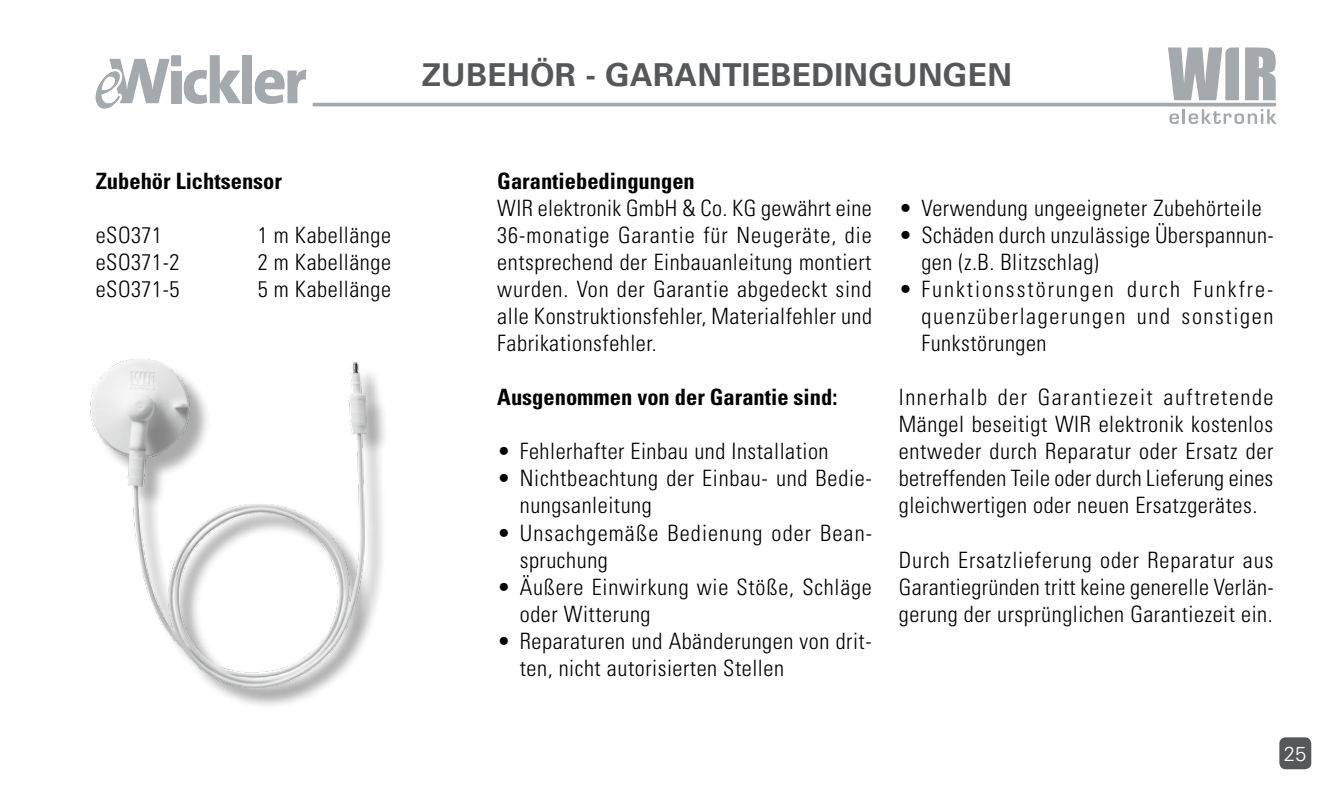
<style>
.page{position:relative;width:1340px;height:798px;background:#fff}
.page>*{position:absolute;margin:0;border:0;box-sizing:border-box;transform-origin:0 0}
.t1{font:700 31.5px "Univers LT Std";letter-spacing:.01em;color:#555759}
.t2{font:300 condensed 22.5px/27px "Univers LT Std";letter-spacing:.025em;color:#000;text-align:justify}
.t3{font:700 condensed 22.5px "Univers LT Std";color:#000}
.t4{font:300 condensed 22.5px/27px "Univers LT Std";letter-spacing:.05em;color:#000}
.t5{font:300 20.25px "Univers LT Std";color:#fff}
</style>
<div class="page">
<div style="left:1279px;top:737px;width:32px;height:32px;background:#555759;border-radius:6px"></div>
<svg style="left:184px;top:55px;width:57px;height:49px"></svg>
<div style="left:242px;top:55px;width:10px;height:48px;background:#a4a9ad"></div>
<svg style="left:255px;top:69px;width:51px;height:35px"></svg>
<div style="left:171px;top:71px;width:10px;height:32px;background:#a4a9ad"></div>
<div style="left:171px;top:55px;width:10px;height:11px;background:#a4a9ad"></div>
<svg style="left:96px;top:59px;width:73px;height:49px"></svg>
<svg style="left:1167px;top:47px;width:109px;height:77px"></svg>
<hr style="left:313px;top:103px;width:961px;height:3px;background:#a4a9ad">
<img style="left:90px;top:359px;width:295px;height:347px">
<h1 class="t1" style="left:422px;top:57px;width:591px">ZUBEHÖR - GARANTIEBEDINGUNGEN</h1>
<p class="t3" style="left:96px;top:167px;width:188px">Zubehör Lichtsensor</p>
<p class="t2" style="left:96px;top:222px;width:68px">eSO371</p>
<p class="t2" style="left:258px;top:222px;width:135px">1 m Kabellänge</p>
<p class="t2" style="left:96px;top:249px;width:85px">eSO371-2</p>
<p class="t2" style="left:258px;top:249px;width:135px">2 m Kabellänge</p>
<p class="t2" style="left:96px;top:276px;width:85px">eSO371-5</p>
<p class="t2" style="left:258px;top:276px;width:135px">5 m Kabellänge</p>
<p class="t3" style="left:497px;top:167px;width:199px">Garantiebedingungen</p>
<p class="t2" style="left:497px;top:195px;width:376px">WIR elektronik GmbH &amp; Co. KG gewährt eine 36-monatige Garantie für Neugeräte, die entsprechend der Einbauanleitung montiert wurden. Von der Garantie abgedeckt sind alle Konstruktionsfehler, Materialfehler und Fabrikationsfehler.</p>
<p class="t3" style="left:497px;top:383px;width:341px">Ausgenommen von der Garantie sind:</p>
<p class="t2" style="left:497px;top:438px;width:333px">• Fehlerhafter Einbau und Installation</p>
<p class="t2" style="left:520px;top:465px;width:353px;text-indent:-22px">• Nichtbeachtung der Einbau- und Bedie&shy;nungsanleitung</p>
<p class="t4" style="left:520px;top:519px;width:354px;text-indent:-22px">• Unsachgemäße Bedienung oder Bean&shy;spruchung</p>
<p class="t2" style="left:520px;top:573px;width:353px;text-indent:-22px">• Äußere Einwirkung wie Stöße, Schläge oder Witterung</p>
<p class="t2" style="left:520px;top:627px;width:353px;text-indent:-22px">• Reparaturen und Abänderungen von drit&shy;ten, nicht autorisierten Stellen</p>
<p class="t2" style="left:898px;top:195px;width:364px">• Verwendung ungeeigneter Zubehörteile</p>
<p class="t2" style="left:921px;top:222px;width:354px;text-indent:-22px">• Schäden durch unzulässige Überspannun&shy;gen (z.B. Blitzschlag)</p>
<p class="t2" style="left:921px;top:276px;width:353px;text-indent:-22px">• Funktionsstörungen durch Funkfre&shy;quenzüberlagerungen und sonstigen Funkstörungen</p>
<p class="t2" style="left:898px;top:384px;width:376px">Innerhalb der Garantiezeit auftretende Mängel beseitigt WIR elektronik kostenlos entweder durch Reparatur oder Ersatz der betreffenden Teile oder durch Lieferung eines gleichwertigen oder neuen Ersatzgerätes.</p>
<p class="t2" style="left:898px;top:546px;width:376px">Durch Ersatzlieferung oder Reparatur aus Garantiegründen tritt keine generelle Verlän&shy;gerung der ursprünglichen Garantiezeit ein.</p>
<p class="t5" style="left:1283px;top:741px;width:24px">25</p>
</div>
